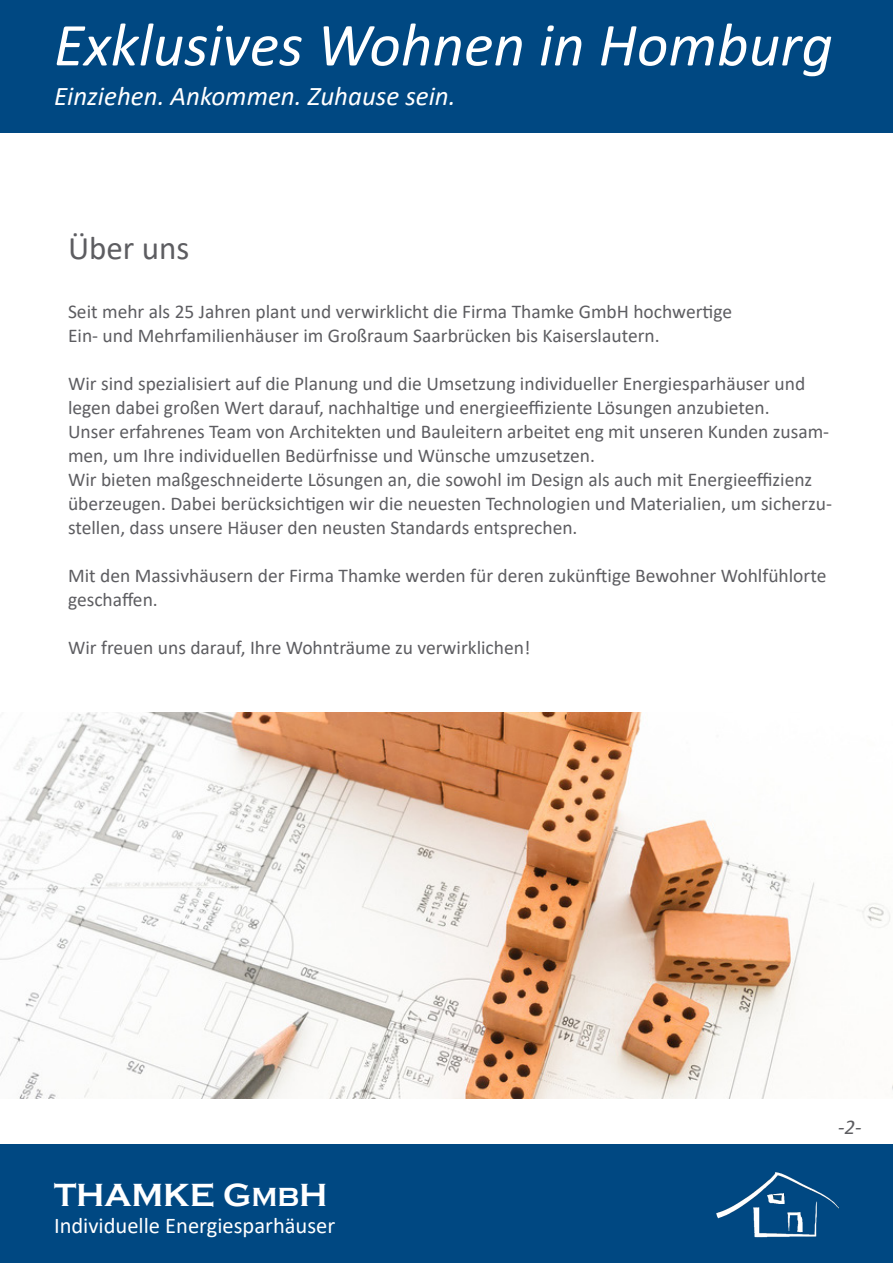
<style>
.page{position:relative;width:893px;height:1263px;background:#fff}
.page>*{position:absolute;margin:0;border:0;box-sizing:border-box;transform-origin:0 0}
.t1{font:italic 61.5px "Calibri";color:#fff}
.t2{font:700 33px "Copperplate Gothic";color:#fff}
.t3{font:33px "Calibri";color:#5d5d61}
.t4{font:italic 27px "Calibri";color:#fff}
.t5{font:22.5px "Calibri";color:#fff}
.t6{font:italic 21px "Calibri";color:#5d5d61}
.t7{font:19.5px/24px "Calibri";color:#5d5d61}
.s1{font-size:27px}
</style>
<div class="page">
<div style="left:0;top:0;width:893px;height:133px;background:#004882"></div>
<div style="left:0;top:1144px;width:893px;height:119px;background:#004882"></div>
<img style="left:716px;top:1172px;width:123px;height:66px">
<img style="left:0;top:712px;width:893px;height:386px">
<h1 class="t1" style="left:54px;top:2px;width:780px">Exklusives Wohnen in Homburg</h1>
<h3 class="t4" style="left:54px;top:77px;width:403px">Einziehen. Ankommen. Zuhause sein.</h3>
<p class="t3" style="left:68px;top:225px;width:123px">Über uns</p>
<p class="t7" style="left:68px;top:299px;width:666px">Seit mehr als 25 Jahren plant und verwirklicht die Firma Thamke GmbH hochwertige</p>
<p class="t7" style="left:68px;top:323px;width:593px">Ein- und Mehrfamilienhäuser im Großraum Saarbrücken bis Kaiserslautern.</p>
<p class="t7" style="left:68px;top:371px;width:739px">Wir sind spezialisiert auf die Planung und die Umsetzung individueller Energiesparhäuser und</p>
<p class="t7" style="left:68px;top:395px;width:703px">legen dabei großen Wert darauf, nachhaltige und energieeffiziente Lösungen anzubieten.</p>
<p class="t7" style="left:68px;top:419px;width:763px">Unser erfahrenes Team von Architekten und Bauleitern arbeitet eng mit unseren Kunden zusam&shy;men, um Ihre individuellen Bedürfnisse und Wünsche umzusetzen.</p>
<p class="t7" style="left:68px;top:467px;width:765px">Wir bieten maßgeschneiderte Lösungen an, die sowohl im Design als auch mit Energieeffizienz überzeugen. Dabei berücksichtigen wir die neuesten Technologien und Materialien, um sicherzu&shy;stellen, dass unsere Häuser den neusten Standards entsprechen.</p>
<p class="t7" style="left:68px;top:563px;width:760px">Mit den Massivhäusern der Firma Thamke werden für deren zukünftige Bewohner Wohlfühlorte geschaffen.</p>
<p class="t7" style="left:68px;top:635px;width:464px">Wir freuen uns darauf, Ihre Wohnträume zu verwirklichen!</p>
<h2 class="t2" style="left:54px;top:1177px;width:275px">THAMKE G<span class="s1">MB</span>H</h2>
<p class="t5" style="left:54px;top:1210px;width:283px">Individuelle Energiesparhäuser</p>
<p class="t6" style="left:838px;top:1112px;width:25px">-2-</p>
</div>
